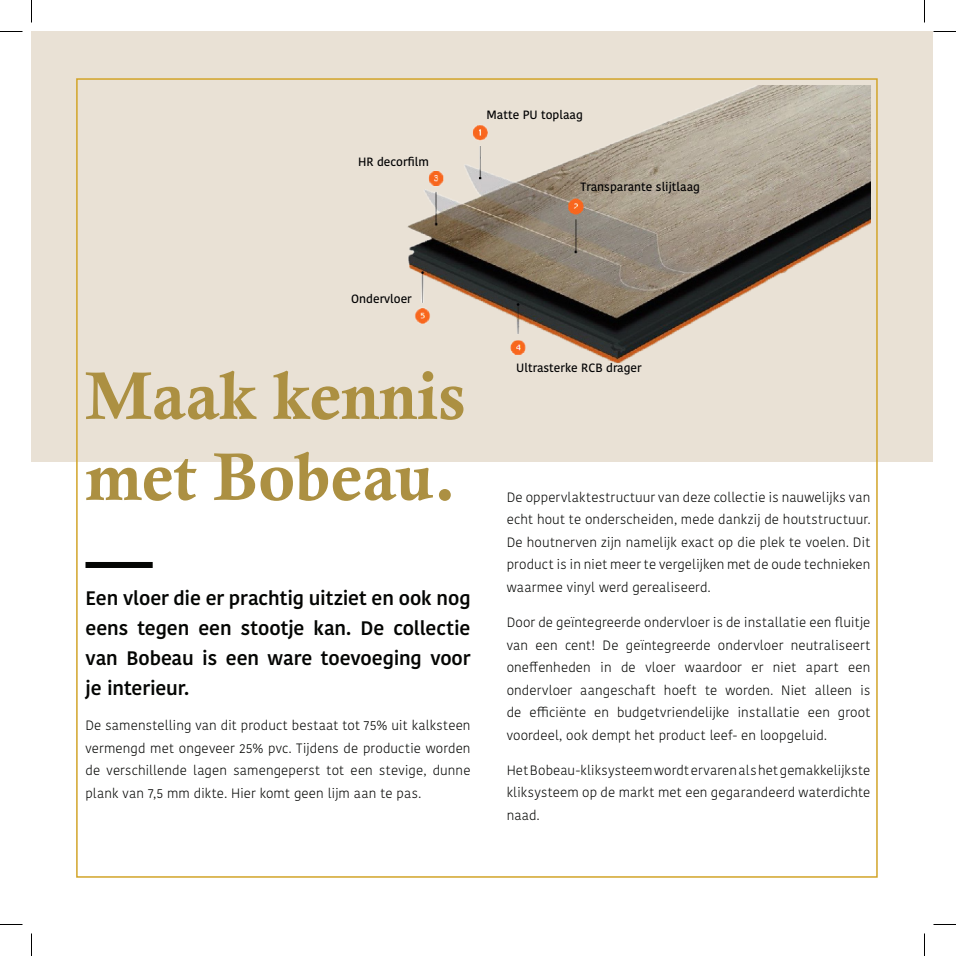
<style>
.page{position:relative;width:956px;height:956px;background:#fff}
.page>*{position:absolute;margin:0;border:0;box-sizing:border-box;transform-origin:0 0}
.t1{font:67.5px "Calis MT Bol";color:#ac9042}
.Pull_Text{font:600 19.5px/30px "Kohinoor Bangla";letter-spacing:-.005em;color:#040503;text-align:justify}
.Pull_Text-2{font:300 13.5px/22.5px "Kohinoor Bangla";letter-spacing:.005em;color:#040503;text-align:justify}
.t2{font:500 12px "Kohinoor Bangla";color:#000001}
</style>
<div class="page">
<div style="left:32px;top:32px;width:901px;height:430px;background:#e9e1d5"></div>
<img style="left:407px;top:86px;width:463px;height:278px">
<div style="left:86px;top:562px;width:67px;height:6px;background:#040503"></div>
<svg style="left:0;top:31px;width:22px;height:1px"></svg>
<svg style="left:933px;top:31px;width:23px;height:1px"></svg>
<svg style="left:0;top:924px;width:22px;height:1px"></svg>
<svg style="left:933px;top:924px;width:23px;height:1px"></svg>
<svg style="left:31px;top:0;width:1px;height:23px"></svg>
<svg style="left:31px;top:933px;width:1px;height:23px"></svg>
<svg style="left:924px;top:0;width:1px;height:23px"></svg>
<svg style="left:924px;top:933px;width:1px;height:23px"></svg>
<p class="t2" style="left:358px;top:152px;width:72px">HR decorfilm</p>
<p class="t2" style="left:486px;top:105px;width:98px">Matte PU toplaag</p>
<p class="t2" style="left:581px;top:177px;width:121px">Transparante slijtlaag</p>
<p class="t2" style="left:351px;top:290px;width:62px">Ondervloer</p>
<p class="t1" style="left:86px;top:357px;width:382px">Maak kennis</p>
<p class="t1" style="left:86px;top:438px;width:372px">met Bobeau.</p>
<p class="Pull_Text" style="left:86px;top:582px;width:387px">Een vloer die er prachtig uitziet en ook nog eens tegen een stootje kan. De collectie van Bobeau is een ware toevoeging voor je interieur.</p>
<p class="Pull_Text-2" style="left:86px;top:714px;width:387px">De samenstelling van dit product bestaat tot 75% uit kalksteen vermengd met ongeveer 25% pvc. Tijdens de productie worden de verschillende lagen samengeperst tot een stevige, dunne plank van 7,5 mm dikte. Hier komt geen lijm aan te pas.</p>
<p class="t2" style="left:516px;top:358px;width:127px">Ultrasterke RCB drager</p>
<p class="Pull_Text-2" style="left:507px;top:486px;width:365px">De oppervlaktestructuur van deze collectie is nauwelijks van echt hout te onderscheiden, mede dankzij de houtstructuur.<br>De houtnerven zijn namelijk exact op die plek te voelen. Dit product is in niet meer te vergelijken met de oude technieken waarmee vinyl werd gerealiseerd.</p>
<p class="Pull_Text-2" style="left:507px;top:611px;width:365px">Door de geïntegreerde ondervloer is de installatie een fluitje van een cent! De geïntegreerde ondervloer neutraliseert oneffenheden in de vloer waardoor er niet apart een ondervloer aangeschaft hoeft te worden. Niet alleen is de efficiënte en budgetvriendelijke installatie een groot voordeel, ook dempt het product leef- en loopgeluid.</p>
<p class="Pull_Text-2" style="left:507px;top:759px;width:365px">Het Bobeau-kliksysteem wordt ervaren als het gemakkelijkste kliksysteem op de markt met een gegarandeerd waterdichte naad.</p>
</div>
